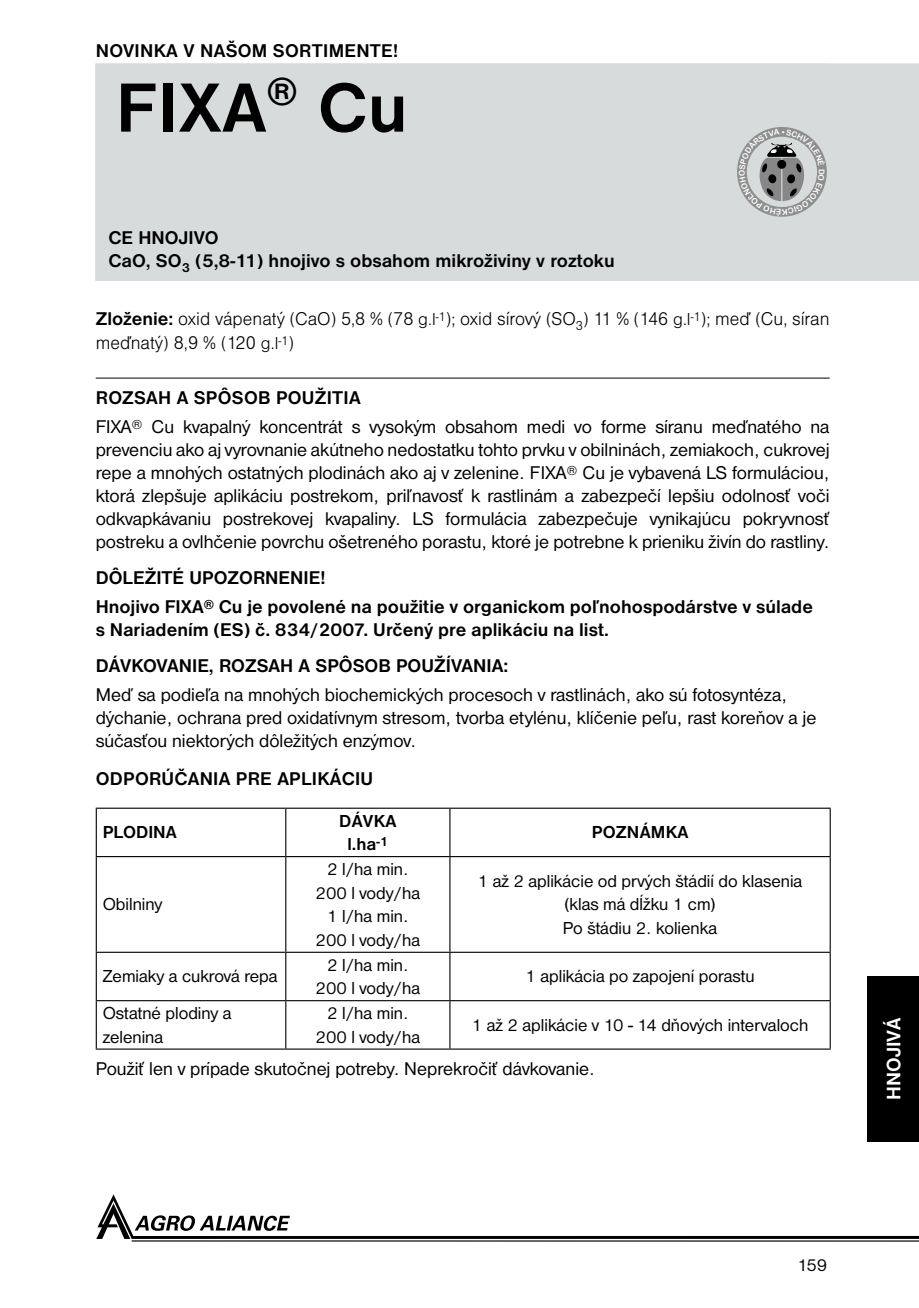
<style>
.page{position:relative;width:919px;height:1308px;background:#fff}
.page>*{position:absolute;margin:0;border:0;box-sizing:border-box;transform-origin:0 0}
.t1{font:700 72px "Nimbus Sans DOT";color:#000}
.t2{font:700 20.25px "Nimbus Sans DOT";color:#fff}
.t3{font:19.12px/22.9px "Nimbus Sans DOT";color:#000}
.t4{font:700 19.12px/22.9px "Nimbus Sans DOT";color:#000}
.t5{font:19.12px/23.6px "Nimbus Sans DOT Ligh";color:#000}
.t6{font:700 19.12px "Nimbus Sans DEE";color:#000}
.t7{font:18px/23.6px "Nimbus Sans DOT";color:#000;text-align:center}
.t8{font:700 18px/23.6px "Nimbus Sans DOT";letter-spacing:.015em;color:#000}
.t9{font:7.88px "Arial Rounded MT Bold";color:#fff}
.s1{font-family:"Nimbus Sans DOT";font-weight:700}
.s2{font-size:18px}
.s3{font-weight:700}
</style>
<div class="page">
<hr style="left:132px;top:1240px;width:786px;height:1px;background:#000">
<svg style="left:96px;top:1194px;width:822px;height:44px"></svg>
<div style="left:829px;top:64px;width:89px;height:217px;background:#d8dbdc"></div>
<div style="left:867px;top:976px;width:51px;height:166px;background:#000"></div>
<div style="left:96px;top:64px;width:733px;height:216px;background:#d8dbdc"></div>
<div style="left:96px;top:64px;width:733px;height:217px;border:1px solid #d8dbdc"></div>
<hr style="left:96px;top:378px;width:733px;height:1px;background:#000">
<hr style="left:96px;top:856px;width:190px;height:1px;background:#000">
<hr style="left:286px;top:856px;width:164px;height:1px;background:#000">
<hr style="left:450px;top:856px;width:380px;height:1px;background:#000">
<hr style="left:96px;top:951px;width:190px;height:1px;background:#000">
<hr style="left:286px;top:951px;width:164px;height:1px;background:#000">
<hr style="left:450px;top:951px;width:380px;height:1px;background:#000">
<hr style="left:96px;top:1000px;width:190px;height:1px;background:#000">
<hr style="left:286px;top:1000px;width:164px;height:1px;background:#000">
<hr style="left:450px;top:1000px;width:380px;height:1px;background:#000">
<hr style="left:285px;top:857px;width:1px;height:94px;background:#000">
<hr style="left:449px;top:857px;width:1px;height:94px;background:#000">
<hr style="left:285px;top:952px;width:1px;height:48px;background:#000">
<hr style="left:449px;top:952px;width:1px;height:48px;background:#000">
<hr style="left:96px;top:857px;width:1px;height:94px;background:#000">
<hr style="left:829px;top:857px;width:1px;height:94px;background:#000">
<hr style="left:96px;top:952px;width:1px;height:48px;background:#000">
<hr style="left:829px;top:952px;width:1px;height:48px;background:#000">
<hr style="left:96px;top:1001px;width:1px;height:47px;background:#000">
<hr style="left:285px;top:1001px;width:1px;height:47px;background:#000">
<hr style="left:449px;top:1001px;width:1px;height:47px;background:#000">
<hr style="left:829px;top:1001px;width:1px;height:47px;background:#000">
<hr style="left:96px;top:1048px;width:190px;height:1px;background:#000">
<hr style="left:286px;top:1048px;width:164px;height:1px;background:#000">
<hr style="left:450px;top:1048px;width:380px;height:1px;background:#000">
<hr style="left:96px;top:807px;width:190px;height:1px;background:#000">
<hr style="left:96px;top:808px;width:1px;height:48px;background:#000">
<hr style="left:286px;top:807px;width:164px;height:1px;background:#000">
<hr style="left:285px;top:808px;width:1px;height:48px;background:#000">
<hr style="left:450px;top:807px;width:380px;height:1px;background:#000">
<hr style="left:449px;top:808px;width:1px;height:48px;background:#000">
<hr style="left:829px;top:808px;width:1px;height:48px;background:#000">
<svg style="left:737px;top:127px;width:89px;height:90px"></svg>
<p class="t4" style="left:96px;top:40px;width:13px">NOVINKA</p>
<p class="t4" style="left:183px;top:40px;width:12px">VNA</p>
<p class="t4" style="left:226px;top:40px;width:61px">ŠOM SORTIMENTE</p>
<p class="t4" style="left:393px;top:40px;width:7px">!</p>
<h1 class="t1" style="left:116px;top:67px;width:293px">fiXA<sup>®</sup> Cu</h1>
<p class="t4" style="left:108px;top:227px;width:507px">CE HNOJIVO<br>CaO, SO<sub>3</sub> (5,8-11) hnojivo s obsahom mikroživiny v roztoku</p>
<p class="t9" style="left:826px;top:168px;width:7px;rotate:90deg">D</p>
<p class="t5" style="left:96px;top:307px;width:735px"><span class="s1">Zloženie:</span> oxid vápenatý (CaO) 5,8 % (78 <span class="s2">g.l</span><sup>-1</sup>); oxid sírový (SO<sub>3</sub>) 11 % (146 <span class="s2">g.l</span><sup>-1</sup>); meď (Cu, síran meďnatý) 8,9 % (120 <span class="s2">g.l</span><sup>-1</sup>)</p>
<p class="t4" style="left:96px;top:386px;width:14px">ROZSAH</p>
<p class="t4" style="left:177px;top:386px;width:69px">AS PÔSOB</p>
<p class="t3" style="left:96px;top:383px;width:735px;line-height:29.2px;text-indent:180px"><span class="s3">POUŽITIA<br></span>FIXA<sup>®</sup> Cu kvapalný koncentrát s vysokým obsahom medi vo forme síranu meďnatého na</p>
<p class="t3" style="left:96px;top:438px;width:735px">prevenciu ako aj vyrovnanie akútneho nedostatku tohto prvku v obilninách, zemiakoch, cukrovej repe a mnohých ostatných plodinách ako aj v zelenine. Fixa</p>
<p class="t3" style="left:96px;top:461px;width:735px;text-align:justify;text-indent:471px"><sup>®</sup> Cu je vybavená LS formuláciou, ktorá zlepšuje aplikáciu postrekom, priľnavosť k rastlinám a zabezpečí lepšiu odolnosť voči odkvapkávaniu postrekovej kvapaliny. LS formulácia zabezpečuje vynikajúcu pokryvnosť postreku a ovlhčenie povrchu ošetreného porastu, ktoré je potrebne k prieniku živín do rastliny.</p>
<p class="t6" style="left:96px;top:566px;width:38px">DÔLEŽIT</p>
<p class="t6" style="left:173px;top:566px;width:54px">É UPOZORNENIE</p>
<p class="t6" style="left:320px;top:566px;width:7px">!</p>
<p class="t4" style="left:96px;top:595px;width:718px">Hnojivo FIXA<sup>®</sup> Cu je povolené na použitie v organickom poľnohospodárstve v súlade s Nariadením (ES) č. 834/2007. Určený pre aplikáciu na list.</p>
<p class="t6" style="left:96px;top:654px;width:233px">DÁVKOVANIE, ROZSAH A SPÔS</p>
<p class="t6" style="left:364px;top:654px;width:145px">OB POUŽÍVANIA:</p>
<p class="t3" style="left:96px;top:683px;width:722px">Meď sa podieľa na mnohých biochemických procesoch v rastlinách, ako sú fotosyntéza, dýchanie, ochrana pred oxidatívnym stresom, tvorba etylénu, klíčenie peľu, rast koreňov a je súčasťou niektorých dôležitých enzýmov.</p>
<p class="t4" style="left:96px;top:767px;width:279px">Odporúčania pre aplikáciu</p>
<p class="t8" style="left:103px;top:820px;width:33px">PLODINA</p>
<p class="t7" style="left:103px;top:893px;width:61px">Obilniny</p>
<p class="t8" style="left:347px;top:809px;width:42px;text-indent:-8px">DÁVKA l.ha<sup>-1</sup></p>
<p class="t8" style="left:591px;top:820px;width:98px">poznámka</p>
<p class="t7" style="left:315px;top:857px;width:106px">2 l/ha min.<br>200 l vody/ha<br>1 l/ha min.<br>200 l vody/ha</p>
<p class="t7" style="left:477px;top:869px;width:326px">1 až 2 aplikácie od prvých štádií do klasenia (klas má dĺžku 1 cm)<br>Po štádiu 2. kolienka</p>
<p class="t7" style="left:103px;top:964px;width:176px">Zemiaky a cukrová repa</p>
<p class="t7" style="left:315px;top:953px;width:106px">2 l/ha min.<br>200 l vody/ha</p>
<p class="t7" style="left:525px;top:964px;width:230px">1 aplikácia po zapojení porastu</p>
<p class="t7" style="left:103px;top:1001px;width:130px;text-align:left">Ostatné plodiny a zelenina</p>
<p class="t7" style="left:315px;top:1001px;width:106px">2 l/ha min.<br>200 l vody/ha</p>
<p class="t7" style="left:472px;top:1013px;width:338px">1 až 2 aplikácie v 10 - 14 dňových intervaloch</p>
<p class="t3" style="left:96px;top:1057px;width:500px">Použiť len v prípade skutočnej potreby. Neprekročiť dávkovanie.</p>
<p class="t2" style="left:882px;top:1100px;width:82px;rotate:-90deg">HNOJIVÁ</p>
<p class="t7" style="left:797px;top:1253px;width:31px">159</p>
</div>
